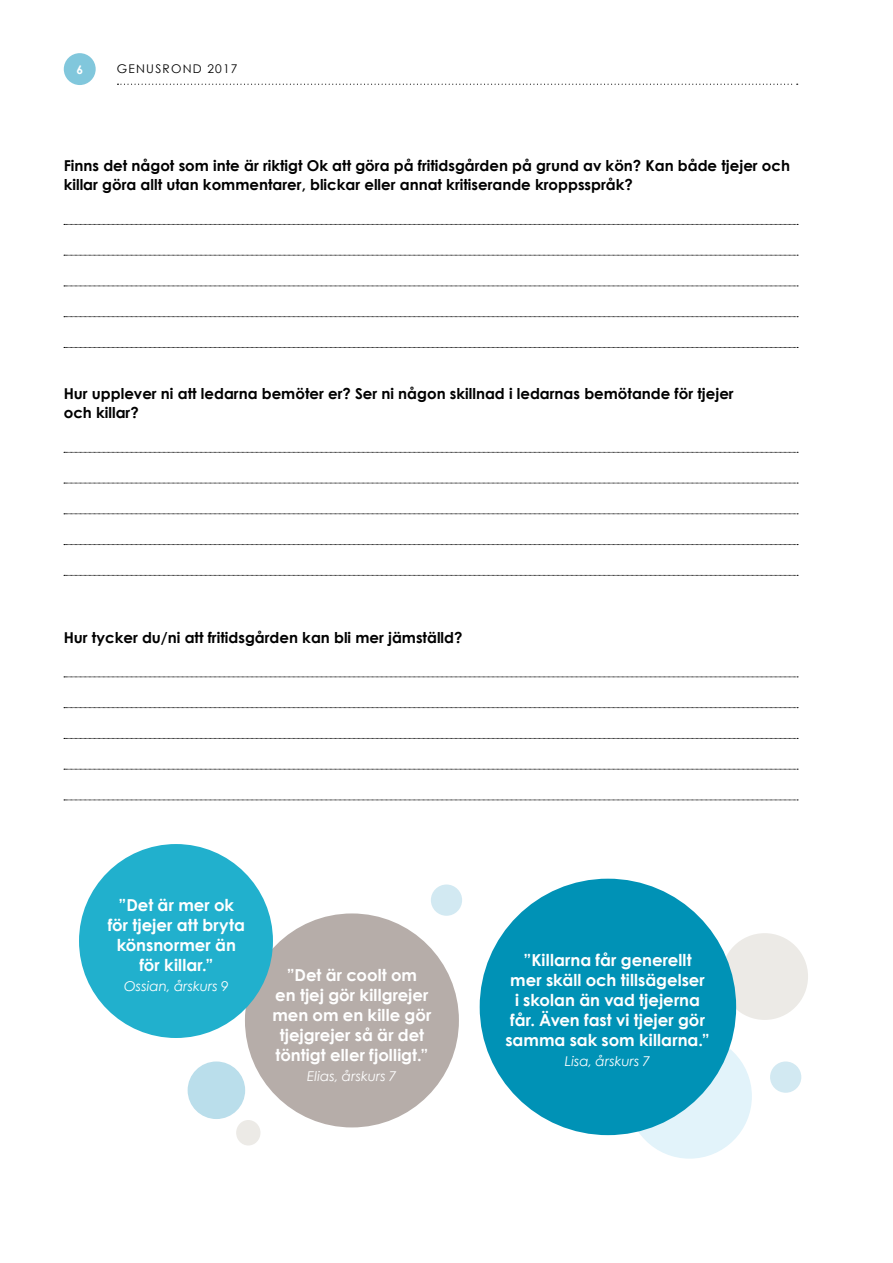
<style>
.page{position:relative;width:893px;height:1263px;background:#fff}
.page>*{position:absolute;margin:0;border:0;box-sizing:border-box;transform-origin:0 0}
.t1{font:700 16.5px/19.8px "Century Gothic";color:#fff;text-align:center}
.t2{font:700 15px/19.5px "Century Gothic";color:#000}
.t3{font:italic 13.5px "Century Gothic";letter-spacing:.015em;color:#fff}
.t4{font:12px "Century Gothic";letter-spacing:.1em;color:#000}
.t5{font:700 12px "Century Gothic";color:#fff}
</style>
<div class="page">
<div style="left:64px;top:53px;width:32px;height:32px;background:#81c7dc;border-radius:50%"></div>
<svg style="left:117px;top:84px;width:681px;height:1px"></svg>
<div style="left:721px;top:933px;width:87px;height:87px;background:#eceae6;border-radius:50%"></div>
<svg style="left:64px;top:224px;width:734px;height:1px"></svg>
<svg style="left:64px;top:255px;width:734px;height:1px"></svg>
<svg style="left:64px;top:286px;width:734px;height:1px"></svg>
<svg style="left:64px;top:316px;width:734px;height:1px"></svg>
<svg style="left:64px;top:347px;width:734px;height:1px"></svg>
<svg style="left:64px;top:452px;width:734px;height:1px"></svg>
<svg style="left:64px;top:483px;width:734px;height:1px"></svg>
<svg style="left:64px;top:514px;width:734px;height:1px"></svg>
<svg style="left:64px;top:544px;width:734px;height:1px"></svg>
<svg style="left:64px;top:575px;width:734px;height:1px"></svg>
<svg style="left:64px;top:677px;width:734px;height:1px"></svg>
<svg style="left:64px;top:707px;width:734px;height:1px"></svg>
<svg style="left:64px;top:738px;width:734px;height:1px"></svg>
<svg style="left:64px;top:769px;width:734px;height:1px"></svg>
<svg style="left:64px;top:800px;width:734px;height:1px"></svg>
<div style="left:245px;top:913px;width:214px;height:214px;background:#b6ada9;border-radius:50%"></div>
<div style="left:79px;top:844px;width:194px;height:194px;background:#21b0cd;border-radius:50%"></div>
<div style="left:627px;top:1034px;width:125px;height:125px;background:#e2f3fa;border-radius:50%"></div>
<div style="left:770px;top:1061px;width:31px;height:32px;background:#d2e9f2;border-radius:50%"></div>
<div style="left:480px;top:879px;width:256px;height:256px;background:#0092b6;border-radius:50%"></div>
<div style="left:188px;top:1061px;width:57px;height:58px;background:#badeeb;border-radius:50%"></div>
<div style="left:236px;top:1120px;width:24px;height:25px;background:#eceae6;border-radius:50%"></div>
<div style="left:431px;top:884px;width:31px;height:32px;background:#d2e9f2;border-radius:50%"></div>
<p class="t5" style="left:76px;top:62px;width:8px">6</p>
<p class="t4" style="left:117px;top:61px;width:122px">GENUSROND 2017</p>
<p class="t2" style="left:64px;top:155px;width:728px">Finns det något som inte är riktigt Ok att göra på fritidsgården på grund av kön? Kan både tjejer och killar göra allt utan kommentarer, blickar eller annat kritiserande kroppsspråk?</p>
<p class="t2" style="left:64px;top:383px;width:671px">Hur upplever ni att ledarna bemöter er? Ser ni någon skillnad i ledarnas bemötande för tjejer och killar?</p>
<p class="t2" style="left:64px;top:627px;width:400px">Hur tycker du/ni att fritidsgården kan bli mer jämställd?</p>
<p class="t1" style="left:108px;top:895px;width:139px">”Det är mer ok för tjejer att bryta könsnormer än för killar.”</p>
<p class="t3" style="left:124px;top:978px;width:106px">Ossian, årskurs 9</p>
<p class="t1" style="left:272px;top:965px;width:161px">”Det är coolt om<br>en tjej gör killgrejer men om en kille gör tjejgrejer så är det töntigt eller fjolligt.”</p>
<p class="t3" style="left:307px;top:1068px;width:91px">Elias, årskurs 7</p>
<p class="t1" style="left:505px;top:950px;width:206px">”Killarna får generellt<br>mer skäll och tillsägelser<br>i skolan än vad tjejerna får. Även fast vi tjejer gör samma sak som killarna.”</p>
<p class="t3" style="left:565px;top:1053px;width:87px">Lisa, årskurs 7</p>
</div>
